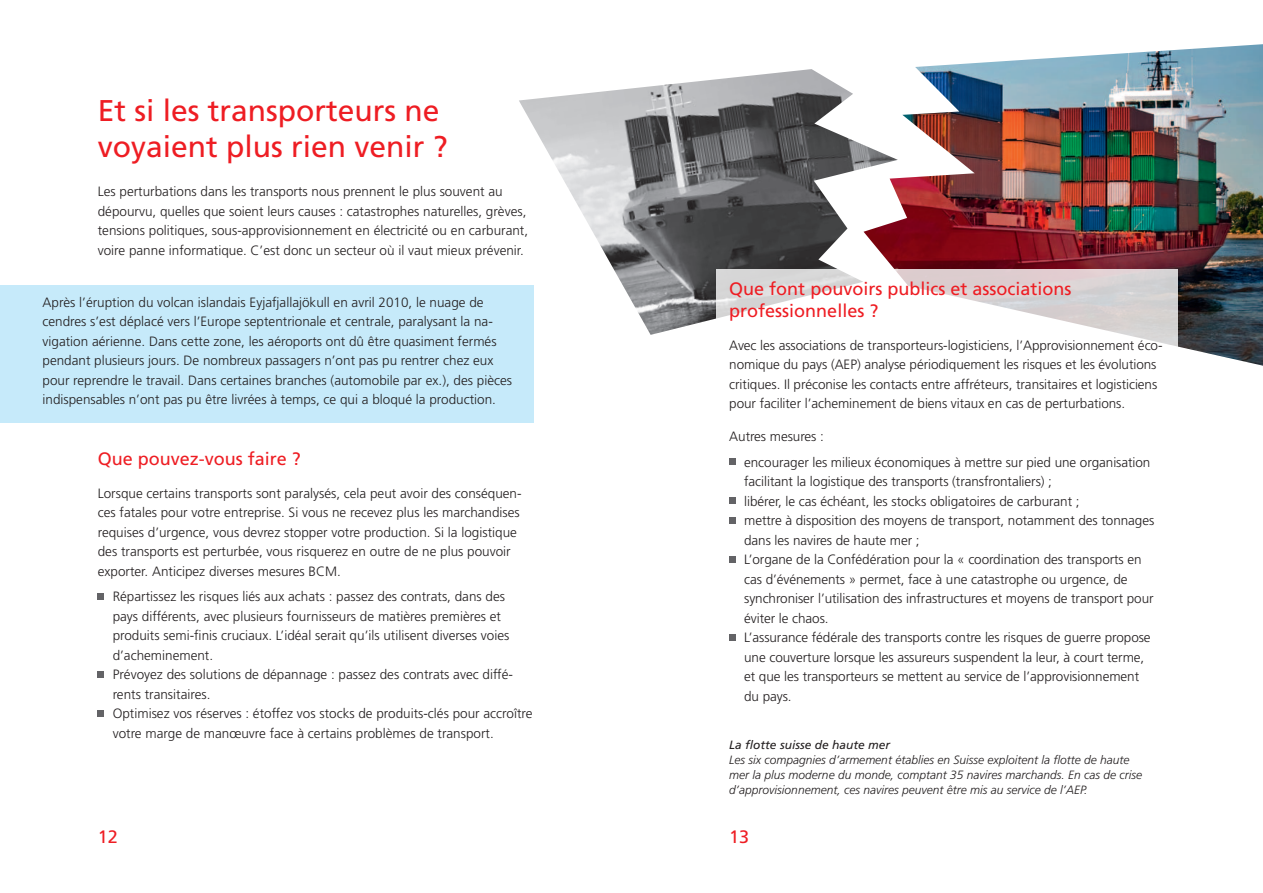
<style>
.page{position:relative;width:1263px;height:893px;background:#fff}
.page>*{position:absolute;margin:0;border:0;box-sizing:border-box;transform-origin:0 0}
.t1{font:30px "Frutiger";color:#ee1d23}
.t2{font:18px "Frutiger";color:#ee1d23}
.t3{font:300 13.5px/19.5px "Frutiger";color:#231f20}
.t4{font:italic 300 12px/15px "Frutiger";color:#231f20}
.t5{font:italic 12px "Frutiger";color:#231f20}
</style>
<div class="page">
<img style="left:898px;top:44px;width:365px;height:322px">
<img style="left:519px;top:69px;width:379px;height:266px">
<svg style="left:98px;top:593px;width:6px;height:6px"></svg>
<svg style="left:98px;top:671px;width:6px;height:6px"></svg>
<svg style="left:98px;top:710px;width:6px;height:6px"></svg>
<div style="left:0;top:285px;width:534px;height:138px;background:#c6eafa"></div>
<svg style="left:716px;top:269px;width:462px;height:97px"></svg>
<div style="left:729px;top:458px;width:7px;height:7px;background:#636366"></div>
<div style="left:729px;top:497px;width:7px;height:7px;background:#636366"></div>
<div style="left:729px;top:517px;width:7px;height:6px;background:#636366"></div>
<div style="left:729px;top:556px;width:7px;height:6px;background:#636366"></div>
<div style="left:729px;top:634px;width:7px;height:6px;background:#636366"></div>
<p class="t1" style="left:98px;top:93px;width:343px">Et si les transporteurs ne</p>
<p class="t1" style="left:98px;top:129px;width:352px">voyaient plus rien venir ?</p>
<p class="t3" style="left:98px;top:182px;width:432px">Les perturbations dans les transports nous prennent le plus souvent au dépourvu, quelles que soient leurs causes : catastrophes naturelles, grèves, tensions politiques, sous-approvisionnement en électricité ou en carburant, voire panne informatique. C’est donc un secteur où il vaut mieux prévenir.</p>
<p class="t3" style="left:43px;top:293px;width:471px">Après l’éruption du volcan islandais Eyjafjallajökull en avril 2010, le nuage de cendres s’est déplacé vers l’Europe septentrionale et centrale, paralysant la na&shy;vigation aérienne. Dans cette zone, les aéroports ont dû être quasiment fermés pendant plusieurs jours. De nombreux passagers n’ont pas pu rentrer chez eux pour reprendre le travail. Dans certaines branches (automobile par ex.), des pièces indispensables n’ont pas pu être livrées à temps, ce qui a bloqué la production.</p>
<p class="t2" style="left:98px;top:448px;width:205px">Que pouvez-vous faire ?</p>
<p class="t3" style="left:98px;top:484px;width:425px">Lorsque certains transports sont paralysés, cela peut avoir des conséquen&shy;ces fatales pour votre entreprise. Si vous ne recevez plus les marchandises requises d’urgence, vous devrez stopper votre production. Si la logistique des transports est perturbée, vous risquerez en outre de ne plus pouvoir exporter. Anticipez diverses mesures BCM.</p>
<p class="t3" style="left:113px;top:587px;width:394px">Répartissez les risques liés aux achats : passez des contrats, dans des</p>
<p class="t3" style="left:113px;top:607px;width:390px">pays différents, avec plusieurs fournisseurs de matières premières et</p>
<p class="t3" style="left:113px;top:626px;width:398px">produits semi-finis cruciaux. L’idéal serait qu’ils utilisent diverses voies</p>
<p class="t3" style="left:113px;top:646px;width:102px">d’acheminement.</p>
<p class="t3" style="left:113px;top:665px;width:402px">Prévoyez des solutions de dépannage : passez des contrats avec diffé-</p>
<p class="t3" style="left:113px;top:685px;width:99px">rents transitaires.</p>
<p class="t3" style="left:113px;top:704px;width:421px">Optimisez vos réserves : étoffez vos stocks de produits-clés pour accroître</p>
<p class="t3" style="left:113px;top:724px;width:383px">votre marge de manœuvre face à certains problèmes de transport.</p>
<p class="t2" style="left:729px;top:278px;width:344px">Que font pouvoirs publics et associations</p>
<p class="t2" style="left:729px;top:300px;width:151px">professionnelles ?</p>
<p class="t3" style="left:729px;top:336px;width:435px">Avec les associations de transporteurs-logisticiens, l’Approvisionnement éco&shy;nomique du pays (AEP) analyse périodiquement les risques et les évolutions critiques. Il préconise les contacts entre affréteurs, transitaires et logisticiens pour faciliter l’acheminement de biens vitaux en cas de perturbations.</p>
<p class="t3" style="left:729px;top:427px;width:96px">Autres mesures :</p>
<p class="t3" style="left:744px;top:453px;width:408px">encourager les milieux économiques à mettre sur pied une organisation</p>
<p class="t3" style="left:744px;top:472px;width:309px">facilitant la logistique des transports (transfrontaliers) ;</p>
<p class="t3" style="left:744px;top:492px;width:337px">libérer, le cas échéant, les stocks obligatoires de carburant ;</p>
<p class="t3" style="left:744px;top:511px;width:412px">mettre à disposition des moyens de transport, notamment des tonnages</p>
<p class="t3" style="left:744px;top:531px;width:177px">dans les navires de haute mer ;</p>
<p class="t3" style="left:744px;top:550px;width:399px">L’organe de la Confédération pour la « coordination des transports en</p>
<p class="t3" style="left:744px;top:570px;width:385px">cas d’événements » permet, face à une catastrophe ou urgence, de</p>
<p class="t3" style="left:744px;top:589px;width:411px">synchroniser l’utilisation des infrastructures et moyens de transport pour</p>
<p class="t3" style="left:744px;top:609px;width:86px">éviter le chaos.</p>
<p class="t3" style="left:744px;top:628px;width:408px">L’assurance fédérale des transports contre les risques de guerre propose</p>
<p class="t3" style="left:744px;top:648px;width:402px">une couverture lorsque les assureurs suspendent la leur, à court terme,</p>
<p class="t3" style="left:744px;top:667px;width:396px">et que les transporteurs se mettent au service de l’approvisionnement</p>
<p class="t3" style="left:744px;top:687px;width:49px">du pays.</p>
<p class="t5" style="left:729px;top:738px;width:162px">La flotte suisse de haute mer</p>
<p class="t4" style="left:729px;top:752px;width:414px">Les six compagnies d’armement établies en Suisse exploitent la flotte de haute mer la plus moderne du monde, comptant 35 navires marchands. En cas de crise d’approvisionnement, ces navires peuvent être mis au service de l’AEP.</p>
<p class="t2" style="left:98px;top:826px;width:22px">12</p>
<p class="t2" style="left:729px;top:826px;width:22px">13</p>
</div>
